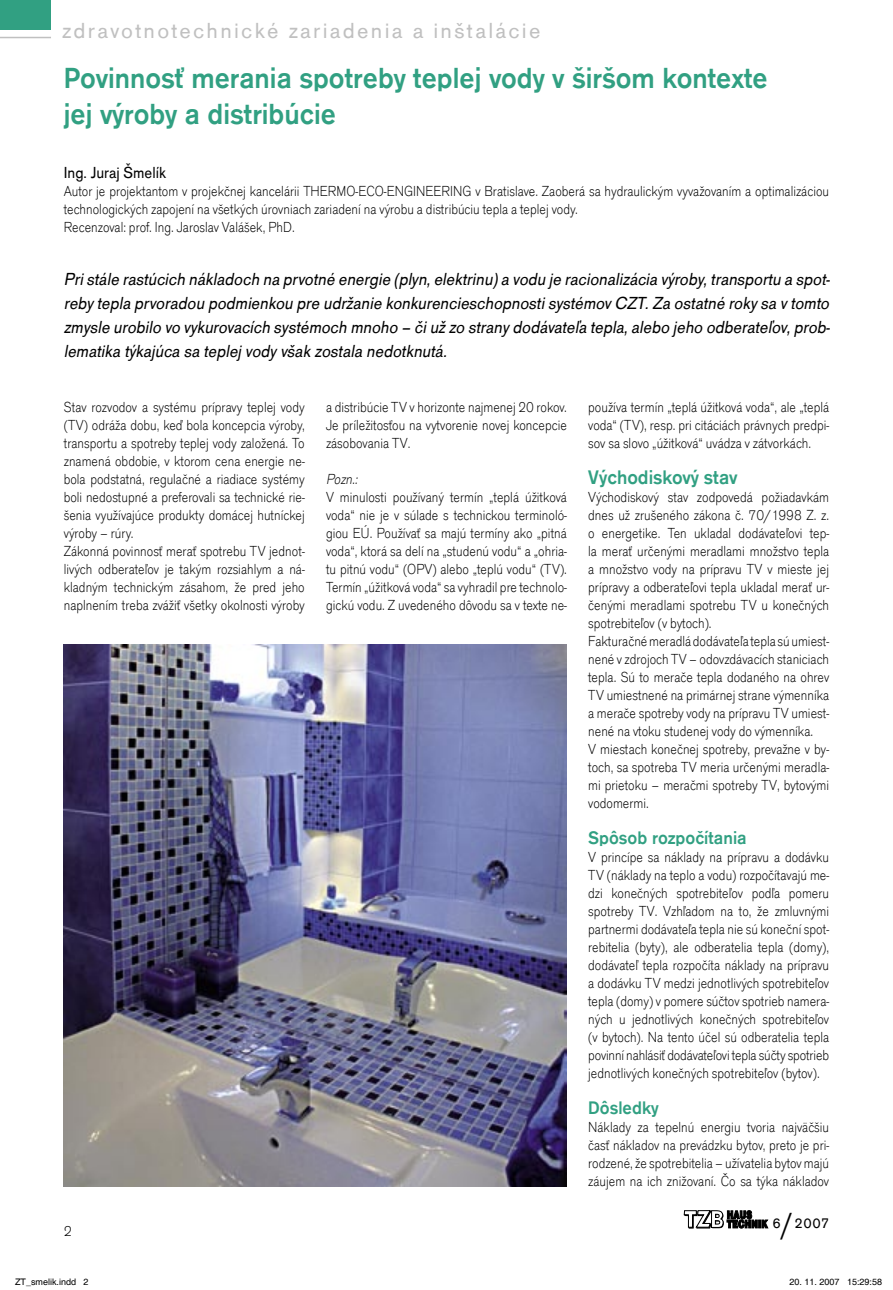
<style>
.page{position:relative;width:893px;height:1290px;background:#fff}
.page>*{position:absolute;margin:0;border:0;box-sizing:border-box;transform-origin:0 0}
.titul{font:500 30px "Accius TEE";color:#31a082;scale:.95 1}
.t1{font:22.5px "Accius TEE";letter-spacing:.1em;color:#c0c0c0}
.titul2{font:500 20.25px "Accius TEE";color:#31a082;scale:.95 1}
.titul3{font:500 18.75px "Accius TEE";color:#31a082;scale:.95 1}
.perex{font:italic 18px/24px "Accius TEE";color:#000;text-align:justify;scale:.93 1}
.autor{font:16.5px "Accius TEE";color:#000;scale:.93 1}
.text{font:300 15px/18px "Accius TEE";color:#000;text-align:justify;scale:.93 1}
.t2{font:15px "Accius TEE";color:#000}
.text-2{font:italic 300 15px "Accius TEE";color:#000;scale:.93 1}
.text-3{font:300 15px "Accius TEE";color:#000}
.t3{font:9px "Helvetica";color:#000}
.s1{font-size:30px}
</style>
<div class="page">
<hr style="left:0;top:37px;width:51px;height:1px;background:#c0c0c0">
<svg style="left:684px;top:1210px;width:84px;height:18px"></svg>
<div style="left:0;top:0;width:51px;height:30px;background:#31a082"></div>
<img style="left:64px;top:644px;width:503px;height:542px">
<p class="t1" style="left:62px;top:18px;width:480px">zdravotnotechnické zariadenia a inštalácie</p>
<p class="titul" style="left:64px;top:62px;width:743px">Povinnosś merania spotreby teplej vody v širšom kontexte</p>
<p class="titul" style="left:64px;top:98px;width:288px">jej výroby a distribúcie</p>
<p class="autor" style="left:64px;top:164px;width:112px">Ing. Juraj Šmelík</p>
<p class="text" style="left:64px;top:183px;width:824px">Autor je projektantom v projekènej kancelárii THERMO-ECO-ENGINEERING v Bratislave. Zaoberá sa hydraulickým vyvažovaním a optimalizáciou technologických zapojení na všetkých úrovniach zariadení na výrobu a distribúciu tepla a teplej vody.</p>
<p class="text" style="left:64px;top:219px;width:250px">Recenzoval: prof. Ing. Jaroslav Valášek, PhD.</p>
<p class="perex" style="left:64px;top:267px;width:828px">Pristále rastúcich nákladoch na prvotné energie (plyn,elektrinu)a vodu je racionalizácia výroby,transportu a spot&shy;reby tepla prvoradou podmienkou pre udržanie konkurencieschopnostisystémovCZT.Za ostatné roky sa vtomto zmysle urobilo vo vykurovacích systémoch mnoho – èiuž zo strany dodávate¾a tepla,alebo jeho odberate¾ov,prob&shy;lematika týkajúca sa teplej vody však zostala nedotknutá.</p>
<p class="text" style="left:64px;top:399px;width:261px">Stav rozvodov a systému prípravy teplej vody (TV) odráža dobu, keï bola koncepcia výroby, transportu a spotreby teplej vody založená. To znamená obdobie, v ktorom cena energie ne&shy;bola podstatná, regulaèné a riadiace systémy boli nedostupné a preferovali sa technické rie&shy;šenia využívajúce produkty domácej hutníckej výroby – rúry.</p>
<p class="text" style="left:64px;top:543px;width:261px">Zákonná povinnosś meraś spotrebu TV jednot&shy;livých odberate¾ov je takým rozsiahlym a ná&shy;kladným technickým zásahom, že pred jeho naplnením treba zvážiś všetky okolnosti výroby</p>
<p class="text-3" style="left:64px;top:1223px;width:10px">2</p>
<p class="text" style="left:326px;top:399px;width:261px">a distribúcie TV v horizonte najmenej 20 rokov.<br>Je príležitosśou na vytvorenie novej koncepcie zásobovania TV.</p>
<p class="text-2" style="left:326px;top:471px;width:39px">Pozn.:</p>
<p class="text" style="left:326px;top:489px;width:261px">V minulosti používaný termín „teplá úžitková voda“ nie je v súlade s technickou terminoló&shy;giou EÚ. Používaś sa majú termíny ako „pitná voda“, ktorá sa delí na „studenú vodu“ a „ohria&shy;tu pitnú vodu“ (OPV) alebo „teplú vodu“ (TV).<br>Termín „úžitková voda“ sa vyhradil pre technolo&shy;gickú vodu. Z uvedeného dôvodu sa v texte ne-</p>
<p class="text" style="left:588px;top:399px;width:261px">používa termín „teplá úžitková voda“, ale „teplá voda“ (TV), resp. pri citáciách právnych predpi&shy;sov sa slovo „úžitková“ uvádza v zátvorkách.</p>
<p class="titul2" style="left:588px;top:466px;width:159px">Východiskový stav</p>
<p class="text" style="left:588px;top:489px;width:261px">Východiskový stav zodpovedá požiadavkám dnes už zrušeného zákona è. 70/1998 Z. z. o energetike. Ten ukladal dodávate¾ovi tep&shy;la meraś urèenými meradlami množstvo tepla a množstvo vody na prípravu TV v mieste jej prípravy a odberate¾ovi tepla ukladal meraś ur&shy;èenými meradlami spotrebu TV u koneèných spotrebite¾ov (v bytoch).</p>
<p class="text" style="left:588px;top:633px;width:261px">Fakturaèné meradlá dodávate¾a tepla sú umiest&shy;nené v zdrojoch TV – odovzdávacích staniciach tepla. Sú to meraèe tepla dodaného na ohrev TV umiestnené na primárnej strane výmenníka a meraèe spotreby vody na prípravu TV umiest&shy;nené na vtoku studenej vody do výmenníka.</p>
<p class="text" style="left:588px;top:741px;width:261px">V miestach koneènej spotreby, prevažne v by&shy;toch, sa spotreba TV meria urèenými meradla&shy;mi prietoku – meraèmi spotreby TV, bytovými vodomermi.</p>
<p class="titul3" style="left:588px;top:828px;width:168px">Spôsob rozpoèítania</p>
<p class="text" style="left:588px;top:849px;width:261px">V princípe sa náklady na prípravu a dodávku TV (náklady na teplo a vodu) rozpoèítavajú me&shy;dzi koneèných spotrebite¾ov pod¾a pomeru spotreby TV. Vzh¾adom na to, že zmluvnými partnermi dodávate¾a tepla nie sú koneèní spot&shy;rebitelia (byty), ale odberatelia tepla (domy), dodávate¾ tepla rozpoèíta náklady na prípravu a dodávku TV medzi jednotlivých spotrebite¾ov tepla (domy) v pomere súètov spotrieb namera&shy;ných u jednotlivých koneèných spotrebite¾ov (v bytoch). Na tento úèel sú odberatelia tepla povinní nahlásiś dodávate¾ovi tepla súèty spotrieb jednotlivých koneèných spotrebite¾ov (bytov).</p>
<p class="titul3" style="left:588px;top:1098px;width:76px">Dôsledky</p>
<p class="text" style="left:588px;top:1119px;width:261px">Náklady za tepelnú energiu tvoria najväèšiu èasś nákladov na prevádzku bytov, preto je pri&shy;rodzené, že spotrebitelia – užívatelia bytov majú záujem na ich znižovaní. Èo sa týka nákladov</p>
<p class="t2" style="left:772px;top:1215px;width:58px">6<span class="s1">/</span>2007</p>
<p class="t3" style="left:15px;top:1277px;width:75px">ZT_smelik.indd 2</p>
<p class="t3" style="left:789px;top:1277px;width:94px">20. 11. 2007 15:29:58</p>
</div>
